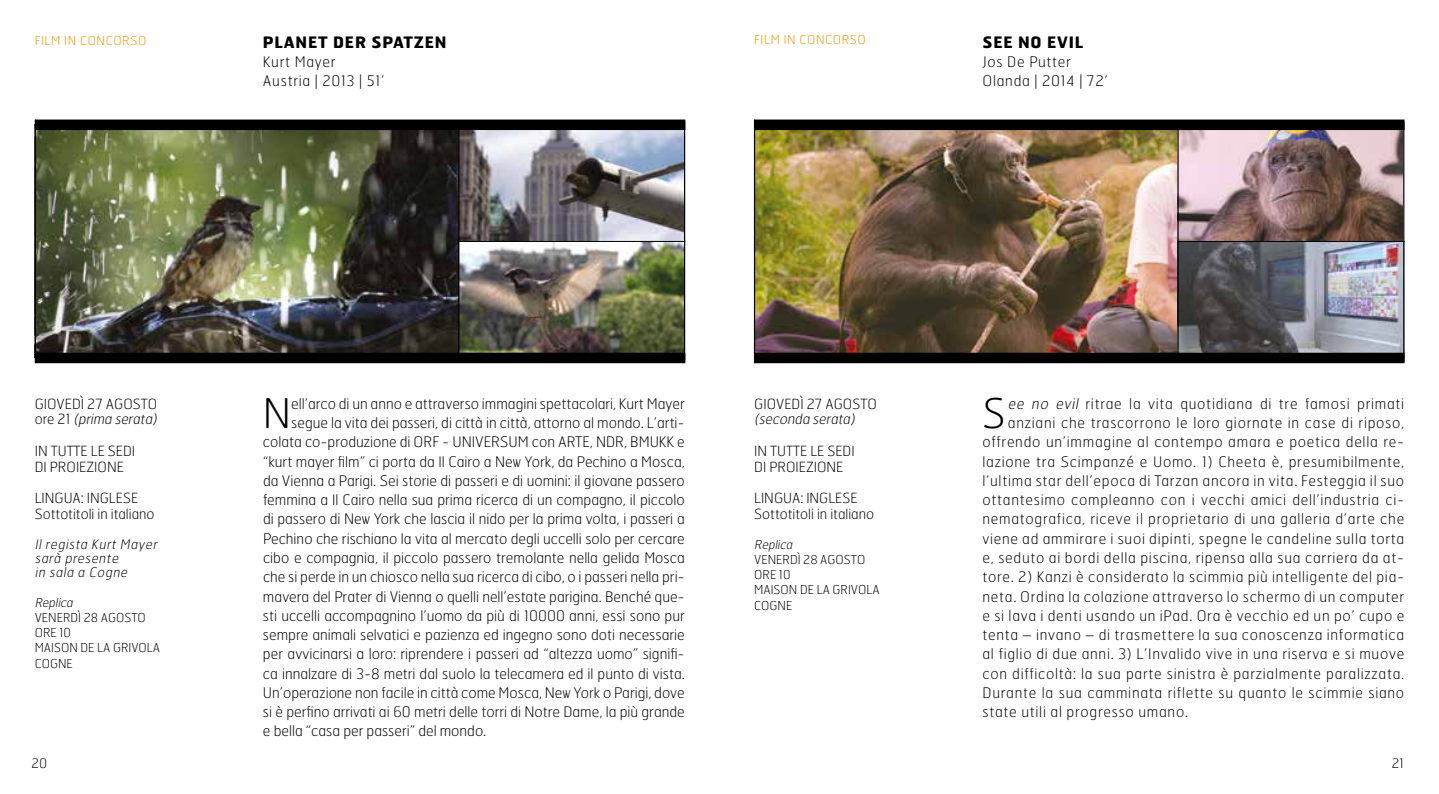
<style>
.page{position:relative;width:1439px;height:794px;background:#fff}
.page>*{position:absolute;margin:0;border:0;box-sizing:border-box;transform-origin:0 0}
.t1{font:100 40.77px "Hermes";color:#000}
.t2{font:700 15.75px "Hermes";letter-spacing:.05em;color:#000}
.t3{font:100 14.53px "Hermes";color:#000}
.t4{font:100 14.53px/19.2px "Hermes";letter-spacing:.05em;color:#000}
.t5{font:100 14px/15.8px "Hermes";color:#000}
.t6{font:italic 100 14px "Hermes";color:#000}
.t7{font:italic 100 13.12px/14px "Hermes";color:#000}
.t8{font:100 13.12px "Hermes";color:#000}
.t9{font:100 12.25px/15.2px "Hermes";color:#000}
.t10{font:100 12.25px "Hermes";letter-spacing:.21em;color:#f39200}
.t11{font:italic 100 12.25px "Hermes";color:#000}
.s1{font-style:italic}
</style>
<div class="page">
<img style="left:755px;top:130px;width:422px;height:223px">
<img style="left:1179px;top:130px;width:223px;height:111px">
<img style="left:1179px;top:242px;width:224px;height:111px">
<div style="left:754px;top:119px;width:650px;height:11px;background:#000"></div>
<div style="left:754px;top:353px;width:650px;height:10px;background:#000"></div>
<hr style="left:1177px;top:241px;width:227px;height:1px;background:#000">
<img style="left:1178px;top:123px;width:1px;height:233px">
<hr style="left:1177px;top:123px;width:1px;height:233px;background:#000">
<hr style="left:1403px;top:121px;width:1px;height:240px;background:#000">
<hr style="left:754px;top:119px;width:1px;height:244px;background:#000">
<img style="left:36px;top:130px;width:648px;height:223px">
<div style="left:35px;top:119px;width:650px;height:11px;background:#000"></div>
<div style="left:35px;top:353px;width:650px;height:10px;background:#000"></div>
<hr style="left:458px;top:241px;width:227px;height:1px;background:#000">
<img style="left:459px;top:123px;width:1px;height:233px">
<hr style="left:458px;top:123px;width:1px;height:233px;background:#000">
<hr style="left:684px;top:121px;width:1px;height:240px;background:#000">
<hr style="left:35px;top:119px;width:1px;height:244px;background:#000">
<p class="t10" style="left:35px;top:33px;width:113px">film in concorso</p>
<p class="t10" style="left:754px;top:32px;width:113px">film in concorso</p>
<p class="t2" style="left:263px;top:32px;width:185px">PLANET DER SPATZEN</p>
<p class="t4" style="left:263px;top:52px;width:123px">Kurt Mayer<br>Austria | 2013 | 51’</p>
<p class="t2" style="left:982px;top:32px;width:102px">SEE NO EVIL</p>
<p class="t4" style="left:982px;top:52px;width:127px">Jos De Putter<br>Olanda | 2014 | 72’</p>
<p class="t5" style="left:35px;top:395px;width:127px">g iovedì 27 ag osto o r e 2 1 <span class="s1">(prima serata)</span></p>
<p class="t5" style="left:35px;top:442px;width:102px">in tutte le sedi di proiezione</p>
<p class="t5" style="left:35px;top:490px;width:121px">Ling ua: Inglese<br>Sottotitoli in italiano</p>
<p class="t7" style="left:35px;top:536px;width:126px">I l regista Kurt Mayer sarà presente<br>in sala a Cogne</p>
<p class="t11" style="left:35px;top:595px;width:42px">Replica</p>
<p class="t9" style="left:35px;top:609px;width:119px">Venerdì 28 ag osto ore 10<br>Maison de la Grivola<br>Cogne</p>
<h1 class="t1" style="left:263px;top:388px;width:30px">N</h1>
<p class="t3" style="left:291px;top:394px;width:395px">ell’arco di un anno e attraverso immagini spettacolari, Kurt Mayer</p>
<p class="t3" style="left:291px;top:414px;width:395px">segue la vita dei passeri, di città in città, attorno al mondo. L’arti-</p>
<p class="t3" style="left:263px;top:433px;width:423px">colata co-produzione di ORF - U NIVERSU M con ARTE, NDR, BMU KK e</p>
<p class="t3" style="left:263px;top:452px;width:423px">“kurt mayer film” ci porta da I l Cairo a New York, da Pechino a Mosca,</p>
<p class="t3" style="left:263px;top:471px;width:423px">da Vienna a Parigi. Sei storie di passeri e di uomini: il giovane passero</p>
<p class="t3" style="left:263px;top:491px;width:423px">femmina a Il Cairo nella sua prima ricerca di un compagno, il piccolo</p>
<p class="t3" style="left:263px;top:510px;width:423px">di passero di New York che lascia il nido per la prima volta, i passeri a</p>
<p class="t3" style="left:263px;top:529px;width:423px">Pechino che rischiano la vita al mercato degli uccelli solo per cercare</p>
<p class="t3" style="left:263px;top:548px;width:423px">cibo e compagnia, il piccolo passero tremolante nella gelida Mosca</p>
<p class="t3" style="left:263px;top:568px;width:423px">che si perde in un chiosco nella sua ricerca di cibo, o i passeri nella pri-</p>
<p class="t3" style="left:263px;top:587px;width:423px">mavera del Prater di Vienna o quelli nell’estate parigina. Benché que-</p>
<p class="t3" style="left:263px;top:606px;width:423px">sti uccelli accompagnino l’uomo da più di 10000 anni, essi sono pur</p>
<p class="t3" style="left:263px;top:625px;width:423px">sempre animali selvatici e pazienza ed ingegno sono doti necessarie</p>
<p class="t3" style="left:263px;top:645px;width:423px">per avvicinarsi a loro: riprendere i passeri ad “altezza uomo” signifi-</p>
<p class="t3" style="left:263px;top:664px;width:423px">ca innalzare di 3-8 metri dal suolo la telecamera ed il punto di vista.</p>
<p class="t3" style="left:263px;top:683px;width:423px">U n’operazione non facile in città come Mosca, New York o Parigi, dove</p>
<p class="t3" style="left:263px;top:702px;width:423px">si è perfino arrivati ai 60 metri delle torri di Notre Dame, la più grande</p>
<p class="t3" style="left:263px;top:722px;width:225px">e bella “casa per passeri” del mondo.</p>
<p class="t5" style="left:754px;top:395px;width:124px">Giovedì 27 ag osto</p>
<p class="t6" style="left:754px;top:410px;width:105px">(seconda serata)</p>
<p class="t5" style="left:754px;top:442px;width:102px">in tutte le sedi di proiezione</p>
<p class="t5" style="left:754px;top:490px;width:121px">Ling ua: Inglese<br>Sottotitoli in italiano</p>
<p class="t11" style="left:754px;top:537px;width:42px">Replica</p>
<p class="t9" style="left:754px;top:552px;width:119px">Venerdì 28 ag osto ore 10<br>Maison de la Grivola<br>Cogne</p>
<h1 class="t1" style="left:982px;top:388px;width:25px">S</h1>
<p class="t4" style="left:1008px;top:394px;width:398px"><span class="s1">ee no evil</span> ritrae la vita quotidiana di tre famosi primati</p>
<p class="t4" style="left:1008px;top:413px;width:398px">anziani che trascorrono le loro giornate in case di riposo,</p>
<p class="t4" style="left:982px;top:432px;width:423px">offrendo un’immagine al contempo amara e poetica della re-</p>
<p class="t4" style="left:982px;top:451px;width:423px">lazione tra Scimpanzé e Uomo. 1) Cheeta è, presumibilmente,</p>
<p class="t4" style="left:982px;top:471px;width:423px">l’ultima star dell’epoca di Tarzan ancora in vita. Festeggia il suo</p>
<p class="t4" style="left:982px;top:490px;width:423px">ottantesimo compleanno con i vecchi amici dell’industria ci-</p>
<p class="t4" style="left:982px;top:509px;width:423px">nematografica, riceve il proprietario di una galleria d’arte che</p>
<p class="t4" style="left:982px;top:528px;width:423px">viene ad ammirare i suoi dipinti, spegne le candeline sulla torta</p>
<p class="t4" style="left:982px;top:548px;width:423px">e, seduto ai bordi della piscina, ripensa alla sua carriera da at-</p>
<p class="t4" style="left:982px;top:567px;width:423px">tore. 2) Kanzi è considerato la scimmia più intelligente del pia-</p>
<p class="t4" style="left:982px;top:586px;width:423px">neta. Ordina la colazione attraverso lo schermo di un computer</p>
<p class="t4" style="left:982px;top:605px;width:423px">e si lava i denti usando un iPad. O ra è vecchio ed un po’ cupo e</p>
<p class="t4" style="left:982px;top:625px;width:423px">tenta – invano – di trasmettere la sua conoscenza informatica</p>
<p class="t4" style="left:982px;top:644px;width:423px">al figlio di due anni. 3) L’Invalido vive in una riserva e si muove</p>
<p class="t4" style="left:982px;top:663px;width:423px">con difficoltà: la sua parte sinistra è parzialmente paralizzata.</p>
<p class="t4" style="left:982px;top:682px;width:423px">Durante la sua camminata riflette su quanto le scimmie siano</p>
<p class="t4" style="left:982px;top:702px;width:207px">state utili al progresso umano.</p>
<p class="t8" style="left:31px;top:755px;width:17px">20</p>
<p class="t8" style="left:1391px;top:755px;width:14px">21</p>
</div>
